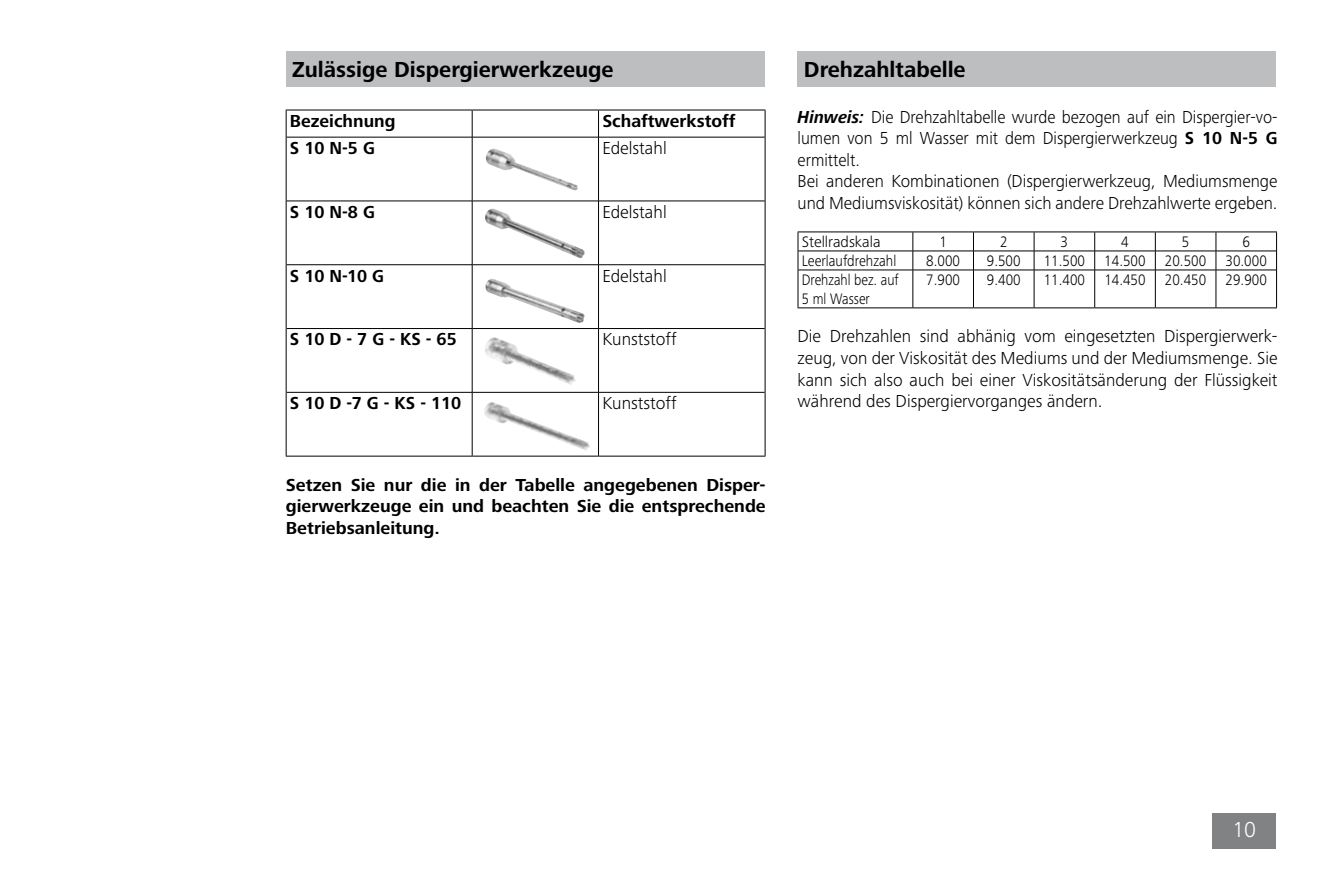
<style>
.page{position:relative;width:1340px;height:890px;background:#fff}
.page>*{position:absolute;margin:0;border:0;box-sizing:border-box;transform-origin:0 0}
.t1{font:700 22.5px "Frutiger Next IKA";color:#000}
.t2{font:300 22.5px "Frutiger Next IKA";color:#fff}
.t3{font:300 18px/21.6px "Frutiger Next IKA";color:#000;text-align:justify}
.t4{font:300 18px/21.6px "Frutiger Next IKA";color:#000;scale:.94 1}
.t5{font:700 18px/21.6px "Frutiger Next IKA";color:#000;text-align:justify}
.t6{font:700 18px "Frutiger Next IKA";color:#000;scale:.95 1}
.t7{font:300 15.75px "Frutiger Next IKA";color:#000;scale:.9 1}
.t8{font:300 15.75px/18.9px "Frutiger Next IKA";color:#000;scale:.87 1}
.t9{font:300 15.75px "Frutiger Next IKA";color:#000}
.s1{font-weight:700;font-style:italic}
.s2{font-weight:700}
</style>
<div class="page">
<div style="left:1212px;top:813px;width:64px;height:35px;background:#808284"></div>
<div style="left:286px;top:51px;width:478px;height:35px;background:#bcbec0"></div>
<hr style="left:286px;top:110px;width:186px;height:1px;background:#000">
<svg style="left:286px;top:110px;width:1px;height:27px"></svg>
<hr style="left:472px;top:110px;width:126px;height:1px;background:#000">
<hr style="left:598px;top:110px;width:167px;height:1px;background:#000">
<svg style="left:764px;top:110px;width:1px;height:27px"></svg>
<hr style="left:286px;top:137px;width:1px;height:64px;background:#000">
<hr style="left:764px;top:137px;width:1px;height:64px;background:#000">
<hr style="left:286px;top:201px;width:1px;height:64px;background:#000">
<hr style="left:764px;top:201px;width:1px;height:64px;background:#000">
<hr style="left:286px;top:265px;width:1px;height:63px;background:#000">
<hr style="left:764px;top:265px;width:1px;height:63px;background:#000">
<hr style="left:286px;top:328px;width:1px;height:64px;background:#000">
<hr style="left:764px;top:328px;width:1px;height:64px;background:#000">
<hr style="left:286px;top:392px;width:1px;height:64px;background:#000">
<hr style="left:764px;top:392px;width:1px;height:64px;background:#000">
<hr style="left:286px;top:456px;width:186px;height:1px;background:#000">
<hr style="left:472px;top:456px;width:126px;height:1px;background:#000">
<hr style="left:598px;top:456px;width:167px;height:1px;background:#000">
<svg style="left:472px;top:110px;width:1px;height:27px"></svg>
<svg style="left:598px;top:110px;width:1px;height:27px"></svg>
<hr style="left:286px;top:137px;width:186px;height:1px;background:#000">
<hr style="left:472px;top:137px;width:126px;height:1px;background:#000">
<hr style="left:472px;top:137px;width:1px;height:64px;background:#000">
<hr style="left:598px;top:137px;width:166px;height:1px;background:#000">
<hr style="left:598px;top:137px;width:1px;height:64px;background:#000">
<hr style="left:286px;top:200px;width:186px;height:1px;background:#000">
<hr style="left:472px;top:200px;width:126px;height:1px;background:#000">
<hr style="left:472px;top:201px;width:1px;height:63px;background:#000">
<hr style="left:598px;top:200px;width:166px;height:1px;background:#000">
<hr style="left:598px;top:201px;width:1px;height:63px;background:#000">
<hr style="left:286px;top:264px;width:186px;height:1px;background:#000">
<hr style="left:472px;top:264px;width:126px;height:1px;background:#000">
<hr style="left:472px;top:265px;width:1px;height:63px;background:#000">
<hr style="left:598px;top:264px;width:166px;height:1px;background:#000">
<hr style="left:598px;top:265px;width:1px;height:63px;background:#000">
<hr style="left:286px;top:328px;width:186px;height:1px;background:#000">
<hr style="left:472px;top:328px;width:126px;height:1px;background:#000">
<hr style="left:472px;top:329px;width:1px;height:63px;background:#000">
<hr style="left:598px;top:328px;width:166px;height:1px;background:#000">
<hr style="left:598px;top:329px;width:1px;height:63px;background:#000">
<hr style="left:286px;top:392px;width:186px;height:1px;background:#000">
<hr style="left:472px;top:392px;width:126px;height:1px;background:#000">
<hr style="left:472px;top:392px;width:1px;height:64px;background:#000">
<hr style="left:598px;top:392px;width:166px;height:1px;background:#000">
<hr style="left:598px;top:392px;width:1px;height:64px;background:#000">
<img style="left:484px;top:402px;width:106px;height:48px">
<img style="left:485px;top:337px;width:91px;height:48px">
<img style="left:485px;top:279px;width:100px;height:44px">
<img style="left:485px;top:149px;width:93px;height:42px">
<img style="left:485px;top:209px;width:100px;height:49px">
<div style="left:797px;top:51px;width:479px;height:35px;background:#bcbec0"></div>
<hr style="left:797px;top:231px;width:115px;height:1px;background:#000">
<hr style="left:912px;top:231px;width:61px;height:1px;background:#000">
<hr style="left:973px;top:231px;width:61px;height:1px;background:#000">
<hr style="left:1034px;top:231px;width:60px;height:1px;background:#000">
<hr style="left:1094px;top:231px;width:61px;height:1px;background:#000">
<hr style="left:1155px;top:231px;width:60px;height:1px;background:#000">
<hr style="left:1215px;top:231px;width:61px;height:1px;background:#000">
<svg style="left:797px;top:232px;width:1px;height:38px"></svg>
<svg style="left:1276px;top:232px;width:1px;height:38px"></svg>
<hr style="left:797px;top:270px;width:1px;height:37px;background:#000">
<hr style="left:1276px;top:270px;width:1px;height:37px;background:#000">
<hr style="left:797px;top:307px;width:115px;height:1px;background:#000">
<hr style="left:912px;top:307px;width:61px;height:1px;background:#000">
<hr style="left:973px;top:307px;width:61px;height:1px;background:#000">
<hr style="left:1034px;top:307px;width:60px;height:1px;background:#000">
<hr style="left:1094px;top:307px;width:61px;height:1px;background:#000">
<hr style="left:1155px;top:307px;width:60px;height:1px;background:#000">
<hr style="left:1215px;top:307px;width:61px;height:1px;background:#000">
<hr style="left:798px;top:250px;width:114px;height:1px;background:#000">
<hr style="left:912px;top:250px;width:61px;height:1px;background:#000">
<svg style="left:912px;top:232px;width:1px;height:37px"></svg>
<hr style="left:973px;top:250px;width:61px;height:1px;background:#000">
<svg style="left:973px;top:232px;width:1px;height:37px"></svg>
<hr style="left:1034px;top:250px;width:60px;height:1px;background:#000">
<svg style="left:1033px;top:232px;width:1px;height:37px"></svg>
<hr style="left:1094px;top:250px;width:61px;height:1px;background:#000">
<svg style="left:1094px;top:232px;width:1px;height:37px"></svg>
<hr style="left:1155px;top:250px;width:60px;height:1px;background:#000">
<svg style="left:1154px;top:232px;width:1px;height:37px"></svg>
<hr style="left:1215px;top:250px;width:61px;height:1px;background:#000">
<svg style="left:1215px;top:232px;width:1px;height:37px"></svg>
<hr style="left:798px;top:269px;width:114px;height:1px;background:#000">
<hr style="left:912px;top:269px;width:61px;height:1px;background:#000">
<hr style="left:912px;top:270px;width:1px;height:37px;background:#000">
<hr style="left:973px;top:269px;width:61px;height:1px;background:#000">
<hr style="left:973px;top:270px;width:1px;height:37px;background:#000">
<hr style="left:1034px;top:269px;width:60px;height:1px;background:#000">
<hr style="left:1033px;top:270px;width:1px;height:37px;background:#000">
<hr style="left:1094px;top:269px;width:61px;height:1px;background:#000">
<hr style="left:1094px;top:270px;width:1px;height:37px;background:#000">
<hr style="left:1155px;top:269px;width:60px;height:1px;background:#000">
<hr style="left:1154px;top:270px;width:1px;height:37px;background:#000">
<hr style="left:1215px;top:269px;width:61px;height:1px;background:#000">
<hr style="left:1215px;top:270px;width:1px;height:37px;background:#000">
<p class="t1" style="left:292px;top:56px;width:323px">Zulässige Dispergierwerkzeuge</p>
<p class="t5" style="left:290px;top:111px;width:107px">Bezeichnung</p>
<p class="t5" style="left:602px;top:111px;width:134px">Schaftwerkstoff</p>
<p class="t6" style="left:290px;top:138px;width:91px">S 10 N-5 G</p>
<p class="t3" style="left:602px;top:137px;width:66px">Edelstahl</p>
<p class="t6" style="left:290px;top:201px;width:91px">S 10 N-8 G</p>
<p class="t3" style="left:602px;top:201px;width:66px">Edelstahl</p>
<p class="t6" style="left:290px;top:265px;width:101px">S 10 N-10 G</p>
<p class="t3" style="left:602px;top:265px;width:66px">Edelstahl</p>
<p class="t6" style="left:290px;top:329px;width:177px">S 10 D - 7 G - KS - 65</p>
<p class="t3" style="left:602px;top:328px;width:76px">Kunststoff</p>
<p class="t6" style="left:290px;top:393px;width:182px">S 10 D -7 G - KS - 110</p>
<p class="t3" style="left:602px;top:392px;width:76px">Kunststoff</p>
<p class="t5" style="left:286px;top:474px;width:481px">Setzen Sie nur die in der Tabelle angegebenen Disper&shy;gierwerkzeuge ein und beachten Sie die entsprechende Betriebsanleitung.</p>
<p class="t1" style="left:804px;top:56px;width:163px">Drehzahltabelle</p>
<p class="t4" style="left:797px;top:106px;width:512px"><span class="s1">Hinweis:</span> Die Drehzahltabelle wurde bezogen auf ein Dispergier-vo&shy;lumen von 5 ml Wasser mit dem Dispergierwerkzeug <span class="s2">S 10 N-5 G </span>ermittelt.<br>Bei anderen Kombinationen (Dispergierwerkzeug, Mediumsmenge und Mediumsviskosität) können sich andere Drehzahlwerte ergeben.</p>
<p class="t9" style="left:801px;top:233px;width:80px">Stellradskala</p>
<p class="t7" style="left:939px;top:233px;width:10px">1</p>
<p class="t7" style="left:1000px;top:233px;width:10px">2</p>
<p class="t7" style="left:1060px;top:233px;width:10px">3</p>
<p class="t7" style="left:1121px;top:233px;width:10px">4</p>
<p class="t7" style="left:1181px;top:233px;width:10px">5</p>
<p class="t7" style="left:1242px;top:233px;width:10px">6</p>
<p class="t7" style="left:801px;top:252px;width:106px">Leerlaufdrehzahl</p>
<p class="t7" style="left:926px;top:252px;width:39px">8.000</p>
<p class="t7" style="left:986px;top:252px;width:39px">9.500</p>
<p class="t7" style="left:1043px;top:252px;width:249px">11.500 14.500 20.500 30.000</p>
<p class="t8" style="left:801px;top:270px;width:113px">Drehzahl bez. auf<br>5 ml Wasser</p>
<p class="t7" style="left:926px;top:271px;width:39px">7.900</p>
<p class="t7" style="left:986px;top:271px;width:39px">9.400</p>
<p class="t7" style="left:1043px;top:271px;width:249px">11.400 14.450 20.450 29.900</p>
<p class="t3" style="left:797px;top:326px;width:481px">Die Drehzahlen sind abhänig vom eingesetzten Dispergierwerk&shy;zeug, von der Viskosität des Mediums und der Mediumsmenge. Sie kann sich also auch bei einer Viskositätsänderung der Flüssigkeit während des Dispergiervorganges ändern.</p>
<p class="t2" style="left:1232px;top:817px;width:25px">10</p>
</div>
